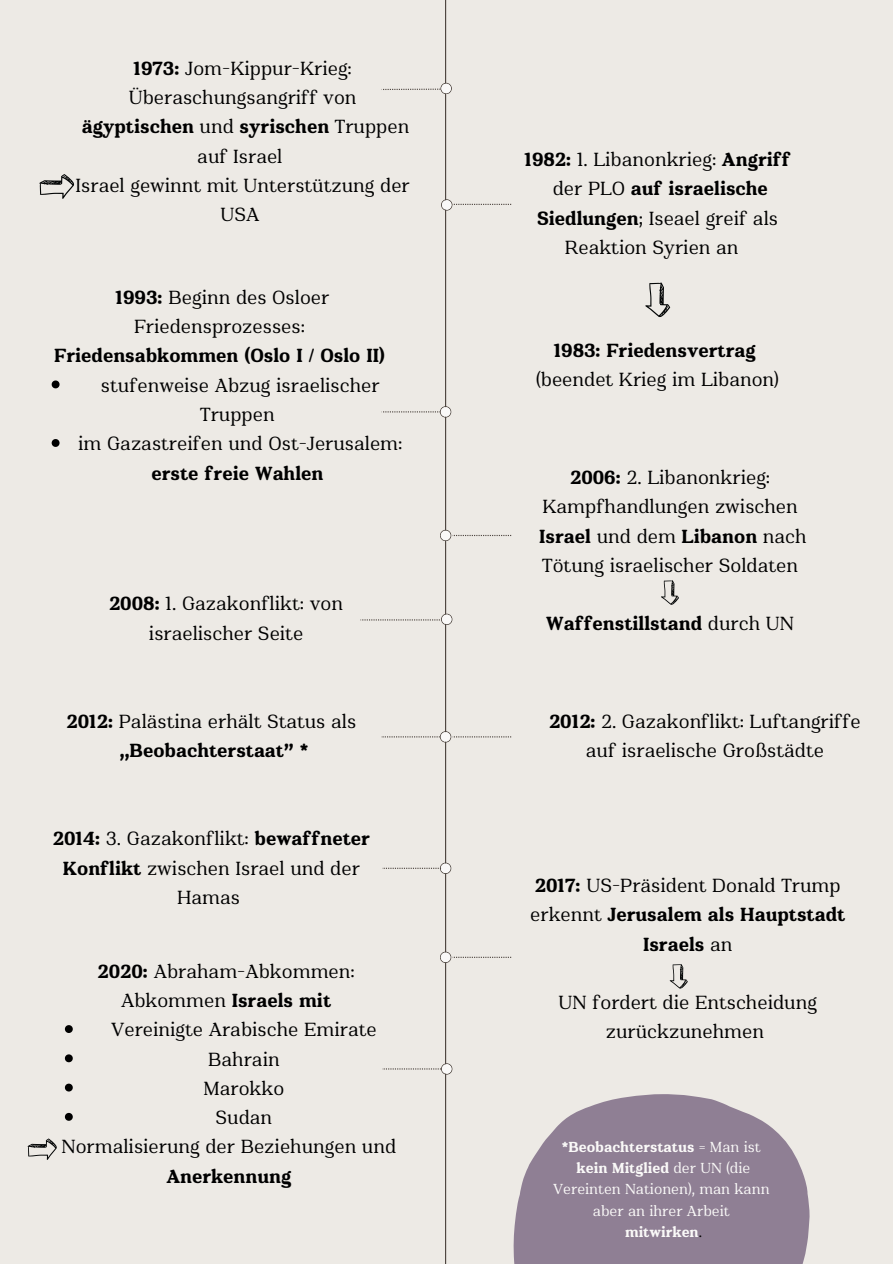
<style>
.page{position:relative;width:893px;height:1264px;background:#fff}
.page>*{position:absolute;margin:0;border:0;box-sizing:border-box;transform-origin:0 0}
.t1{font:21px/29.2px "Montnapha";color:#000;text-align:center}
.t2{font:700 21px/29.2px "Montnapha";color:#000;text-align:center}
.t3{font:16.05px/21.3px "Montnapha";color:#faf9f8;text-align:center}
.s1{font-weight:700}
.s2{font-weight:400}
.s3{color:#000}
</style>
<div class="page">
<div style="left:0;top:0;width:892px;height:1263px;background:#edeae5"></div>
<hr style="left:445px;top:0;width:1px;height:1263px;background:#49413b">
<svg style="left:381px;top:83px;width:71px;height:11px"></svg>
<div style="left:441px;top:84px;width:10px;height:9px;background:#faf9f8;border-radius:50%"></div>
<svg style="left:39px;top:174px;width:35px;height:25px"></svg>
<svg style="left:441px;top:199px;width:70px;height:12px"></svg>
<svg style="left:645px;top:282px;width:25px;height:35px"></svg>
<svg style="left:52px;top:380px;width:8px;height:8px"></svg>
<svg style="left:52px;top:439px;width:8px;height:8px"></svg>
<svg style="left:381px;top:406px;width:70px;height:11px"></svg>
<div style="left:441px;top:407px;width:9px;height:10px;background:#faf9f8;border-radius:50%"></div>
<svg style="left:661px;top:580px;width:18px;height:25px"></svg>
<svg style="left:440px;top:530px;width:71px;height:11px"></svg>
<svg style="left:360px;top:613px;width:92px;height:12px"></svg>
<svg style="left:381px;top:731px;width:130px;height:11px"></svg>
<svg style="left:382px;top:862px;width:69px;height:12px"></svg>
<svg style="left:669px;top:964px;width:18px;height:24px"></svg>
<svg style="left:440px;top:951px;width:71px;height:12px"></svg>
<svg style="left:65px;top:1025px;width:8px;height:7px"></svg>
<svg style="left:65px;top:1054px;width:8px;height:8px"></svg>
<svg style="left:65px;top:1083px;width:8px;height:8px"></svg>
<svg style="left:65px;top:1112px;width:8px;height:8px"></svg>
<svg style="left:382px;top:1063px;width:70px;height:11px"></svg>
<svg style="left:28px;top:1138px;width:29px;height:21px"></svg>
<svg style="left:513px;top:1094px;width:296px;height:169px;fill:#8f7f94"></svg>
<p class="t1" style="left:82px;top:53px;width:329px"><span class="s1">1973:</span> Jom-Kippur-Krieg:<br>Überaschungsangriff von <span class="s1">ägyptischen</span> und <span class="s1">syrischen</span> Truppen auf Israel</p>
<p class="t1" style="left:76px;top:170px;width:335px">Israel gewinnt mit Unterstützung der<br>USA</p>
<p class="t1" style="left:116px;top:282px;width:215px"><span class="s1">1993:</span> Beginn des Osloer<br>Friedensprozesses:</p>
<p class="t2" style="left:54px;top:340px;width:332px">Friedensabkommen (Oslo I / Oslo II)</p>
<p class="t1" style="left:101px;top:370px;width:280px">stufenweise Abzug israelischer<br>Truppen</p>
<p class="t1" style="left:78px;top:428px;width:326px">im Gazastreifen und Ost-Jerusalem: <span class="s1">erste freie Wahlen</span></p>
<p class="t1" style="left:109px;top:588px;width:235px"><span class="s1">2008:</span> 1. Gazakonflikt: von israelischer Seite</p>
<p class="t2" style="left:66px;top:706px;width:291px">2012: <span class="s2">Palästina erhält Status als </span>,,Beobachterstaat’’ *</p>
<p class="t1" style="left:53px;top:823px;width:318px"><span class="s1">2014:</span> 3. Gazakonflikt: <span class="s1">bewaffneter<br>Konflikt</span> zwischen Israel und der<br>Hamas</p>
<p class="t1" style="left:524px;top:144px;width:268px"><span class="s1">1982:</span> 1. Libanonkrieg: <span class="s1">Angriff </span>der PLO <span class="s1">auf israelische<br>Siedlungen</span>; Iseael greif als<br>Reaktion Syrien an</p>
<p class="t2" style="left:553px;top:335px;width:203px">1983: Friedensvertrag</p>
<p class="t1" style="left:536px;top:364px;width:245px">(beendet Krieg im Libanon)</p>
<p class="t1" style="left:539px;top:462px;width:269px"><span class="s1">2006:</span> 2. Libanonkrieg:<br>Kampfhandlungen zwischen<br><span class="s1">Israel</span> und dem <span class="s1">Libanon</span> nach<br>Tötung israelischer Soldaten</p>
<p class="t2" style="left:546px;top:608px;width:249px">Waffenstillstand <span class="s2">durch UN</span></p>
<p class="t1" style="left:549px;top:706px;width:313px"><span class="s1">2012:</span> 2. Gazakonflikt: Luftangriffe auf israelische Großstädte</p>
<p class="t2" style="left:530px;top:870px;width:316px">2017: <span class="s2">US-Präsident Donald Trump erkennt</span> Jerusalem als Hauptstadt<br>Israels <span class="s2">an</span></p>
<p class="t1" style="left:97px;top:955px;width:259px"><span class="s1">2020:</span> Abraham-Abkommen:<br>Abkommen <span class="s1">Israels mit</span></p>
<p class="t1" style="left:111px;top:1014px;width:267px">Vereinigte Arabische Emirate</p>
<p class="t1" style="left:208px;top:1043px;width:73px">Bahrain</p>
<p class="t1" style="left:203px;top:1072px;width:82px">Marokko</p>
<p class="t1" style="left:215px;top:1102px;width:58px">Sudan</p>
<p class="t1" style="left:62px;top:1131px;width:336px">Normalisierung der Beziehungen und<br><span class="s1">Anerkennung</span></p>
<p class="t3" style="left:553px;top:1135px;width:218px"><span class="s1">*Beobachterstatus</span> = Man ist <span class="s1">kein Mitglied</span> der UN (die<br>Vereinten Nationen), man kann aber an ihrer Arbeit <span class="s1">mitwirken</span><span class="s3">.</span></p>
<p class="t1" style="left:558px;top:987px;width:260px">UN fordert die Entscheidung zurückzunehmen</p>
</div>
